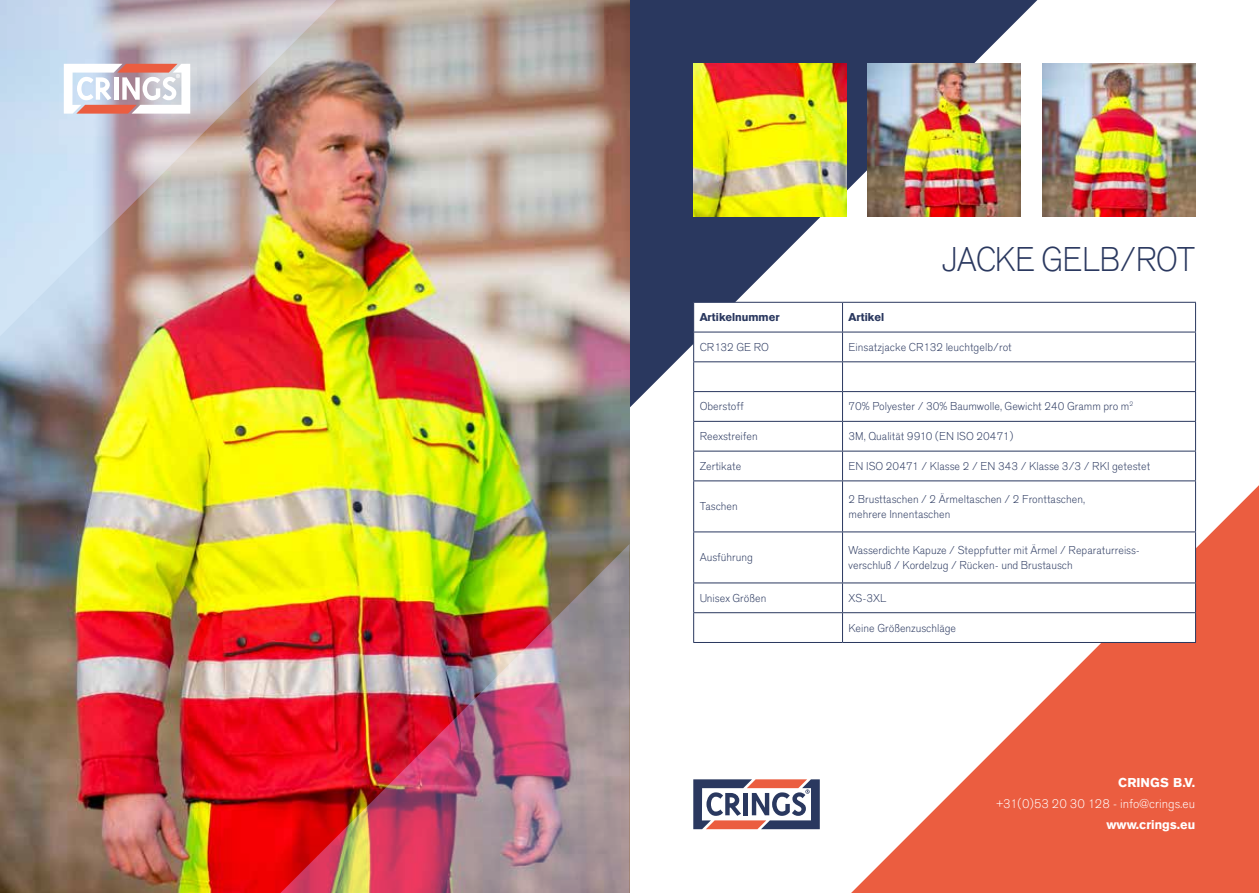
<style>
.page{position:relative;width:1259px;height:893px;background:#fff}
.page>*{position:absolute;margin:0;border:0;box-sizing:border-box;transform-origin:0 0}
.t1{font:36px "A Grotesk Lgt";letter-spacing:-.02em;color:#2a385f;scale:.95 1}
.t2{font:13.5px "A Grotesk Lgt";color:#fff}
.t3{font:13.5px "A Grotesk Bld";color:#fff}
.t4{font:12px/15px "A Grotesk Lgt";color:#2a385f}
.t5{font:12px "A Grotesk Bld";color:#2a385f}
</style>
<div class="page">
<svg style="left:851px;top:472px;width:408px;height:421px;fill:#eb5d40"></svg>
<svg style="left:629px;top:0;width:408px;height:421px;fill:#2a385f"></svg>
<img style="left:693px;top:64px;width:153px;height:153px">
<svg style="left:693px;top:779px;width:127px;height:50px"></svg>
<svg style="left:694px;top:303px;width:501px;height:339px"></svg>
<hr style="left:693px;top:332px;width:149px;height:1px;background:#2a385f">
<hr style="left:842px;top:332px;width:354px;height:1px;background:#2a385f">
<hr style="left:693px;top:361px;width:149px;height:1px;background:#2a385f">
<hr style="left:842px;top:361px;width:354px;height:1px;background:#2a385f">
<hr style="left:693px;top:391px;width:149px;height:1px;background:#2a385f">
<hr style="left:842px;top:391px;width:354px;height:1px;background:#2a385f">
<hr style="left:693px;top:421px;width:149px;height:1px;background:#2a385f">
<hr style="left:842px;top:421px;width:354px;height:1px;background:#2a385f">
<hr style="left:693px;top:583px;width:149px;height:1px;background:#2a385f">
<hr style="left:842px;top:583px;width:354px;height:1px;background:#2a385f">
<hr style="left:693px;top:612px;width:149px;height:1px;background:#2a385f">
<hr style="left:842px;top:612px;width:354px;height:1px;background:#2a385f">
<svg style="left:842px;top:583px;width:1px;height:59px"></svg>
<hr style="left:693px;top:302px;width:149px;height:1px;background:#2a385f">
<hr style="left:842px;top:302px;width:354px;height:1px;background:#2a385f">
<svg style="left:693px;top:583px;width:1px;height:59px"></svg>
<svg style="left:1195px;top:583px;width:1px;height:59px"></svg>
<hr style="left:693px;top:642px;width:149px;height:1px;background:#2a385f">
<hr style="left:842px;top:642px;width:354px;height:1px;background:#2a385f">
<hr style="left:1195px;top:481px;width:1px;height:50px;background:#2a385f">
<hr style="left:693px;top:481px;width:1px;height:50px;background:#2a385f">
<hr style="left:842px;top:481px;width:1px;height:50px;background:#2a385f">
<hr style="left:842px;top:451px;width:354px;height:1px;background:#2a385f">
<svg style="left:1195px;top:303px;width:1px;height:177px"></svg>
<hr style="left:842px;top:480px;width:354px;height:1px;background:#2a385f">
<hr style="left:693px;top:451px;width:149px;height:1px;background:#2a385f">
<svg style="left:693px;top:303px;width:1px;height:177px"></svg>
<svg style="left:842px;top:303px;width:1px;height:177px"></svg>
<hr style="left:693px;top:480px;width:149px;height:1px;background:#2a385f">
<hr style="left:842px;top:531px;width:354px;height:1px;background:#2a385f">
<hr style="left:1195px;top:532px;width:1px;height:51px;background:#2a385f">
<hr style="left:693px;top:531px;width:149px;height:1px;background:#2a385f">
<hr style="left:693px;top:532px;width:1px;height:51px;background:#2a385f">
<hr style="left:842px;top:532px;width:1px;height:51px;background:#2a385f">
<img style="left:1042px;top:64px;width:153px;height:153px">
<img style="left:867px;top:64px;width:153px;height:153px">
<img style="left:0;top:0;width:629px;height:893px">
<img style="left:0;top:0;width:349px;height:349px">
<img style="left:268px;top:544px;width:361px;height:349px">
<svg style="left:64px;top:64px;width:126px;height:50px"></svg>
<h1 class="t1" style="left:942px;top:235px;width:268px">JACKE GELB/ROT</h1>
<p class="t5" style="left:699px;top:309px;width:82px">Artikelnummer</p>
<p class="t5" style="left:848px;top:309px;width:37px">Artikel</p>
<p class="t4" style="left:699px;top:340px;width:71px">CR132 GE RO</p>
<p class="t4" style="left:848px;top:340px;width:165px">Einsatzjacke CR132 leuchtgelb/rot</p>
<p class="t4" style="left:699px;top:400px;width:46px">Oberstoff</p>
<p class="t4" style="left:848px;top:400px;width:286px">70% Polyester / 30% Baumwolle, Gewicht 240 Gramm pro m<sup>2</sup></p>
<p class="t4" style="left:699px;top:430px;width:60px">Reflexstreifen</p>
<p class="t4" style="left:848px;top:430px;width:166px">3M, Qualität 9910 (EN ISO 20471)</p>
<p class="t4" style="left:699px;top:459px;width:43px">Zertifikate</p>
<p class="t4" style="left:848px;top:459px;width:303px">EN ISO 20471 / Klasse 2 / EN 343 / Klasse 3/3 / RKI getestet</p>
<p class="t4" style="left:699px;top:500px;width:40px">Taschen</p>
<p class="t4" style="left:848px;top:492px;width:238px">2 Brusttaschen / 2 Ärmeltaschen / 2 Fronttaschen, mehrere Innentaschen</p>
<p class="t4" style="left:699px;top:551px;width:55px">Ausführung</p>
<p class="t4" style="left:848px;top:543px;width:293px">Wasserdichte Kapuze / Steppfutter mit Ärmel / Reparaturreiss&shy;verschluß / Kordelzug / Rücken- und Brustflausch</p>
<p class="t4" style="left:699px;top:591px;width:68px">Unisex Größen</p>
<p class="t4" style="left:848px;top:591px;width:40px">XS-3XL</p>
<p class="t4" style="left:848px;top:621px;width:109px">Keine Größenzuschläge</p>
<p class="t3" style="left:1118px;top:774px;width:78px">CRINGS B.V.</p>
<p class="t2" style="left:996px;top:795px;width:200px">+31(0)53 20 30 128 - info@crings.eu</p>
<p class="t3" style="left:1106px;top:816px;width:90px">www.crings.eu</p>
</div>
